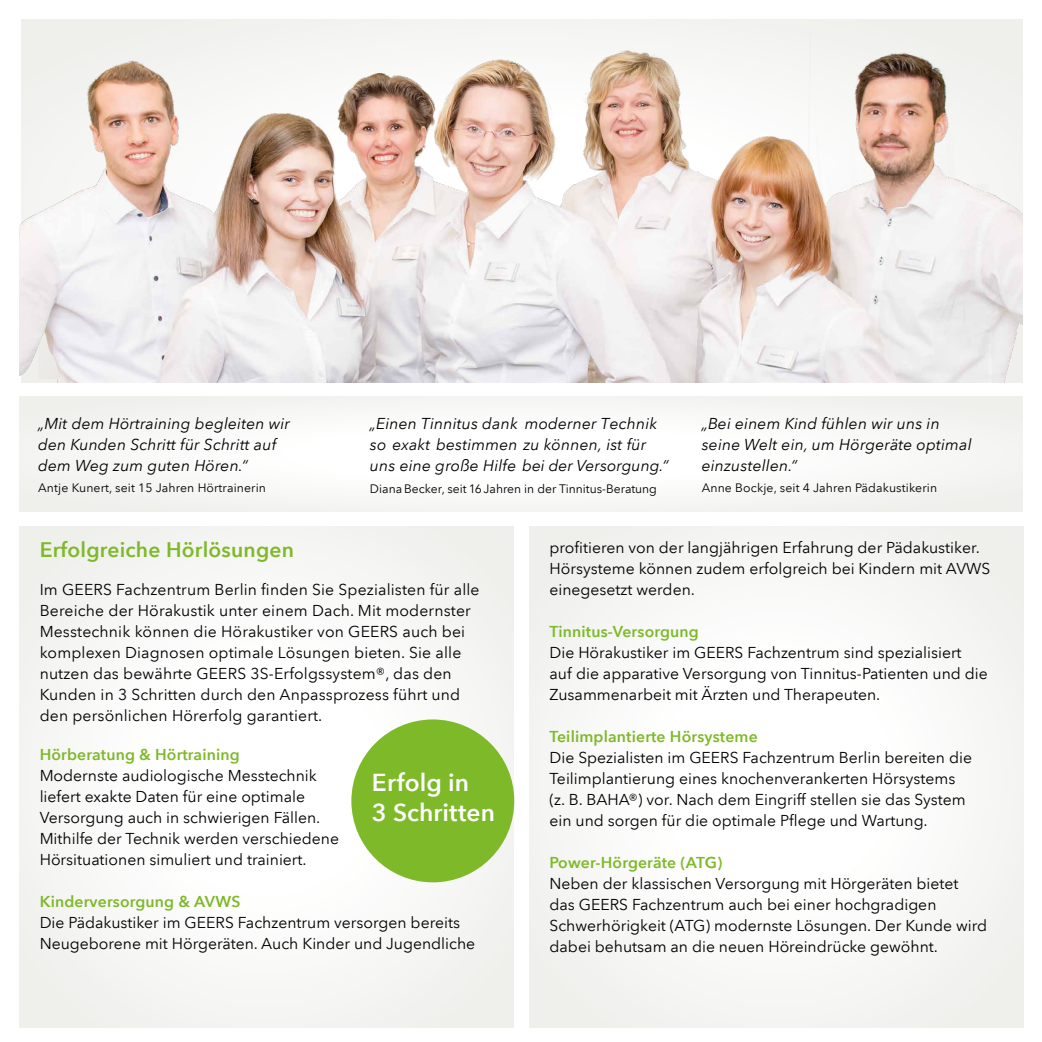
<style>
.page{position:relative;width:1042px;height:1042px;background:#fff}
.page>*{position:absolute;margin:0;border:0;box-sizing:border-box;transform-origin:0 0}
.t1{font:600 24.5px/29.4px "Avenir Next LT Pro";color:#fff}
.t2{font:600 21px "Avenir Next LT Pro";letter-spacing:.01em;color:#7db928}
.t3{font:15.75px/21px "Avenir Next LT Pro";color:#000}
.t4{font:italic 15.75px/21px "Avenir Next LT Pro";letter-spacing:.01em;color:#000}
.t5{font:600 15.75px "Avenir Next LT Pro";letter-spacing:.01em;color:#7db928}
.t6{font:12.25px "Avenir Next LT Pro";letter-spacing:.01em;color:#000}
</style>
<div class="page">
<img style="left:20px;top:20px;width:1002px;height:362px">
<div style="left:20px;top:526px;width:493px;height:501px;background:#f7f7f6"></div>
<div style="left:20px;top:397px;width:1002px;height:114px;background:#f8f8f7"></div>
<div style="left:530px;top:526px;width:493px;height:501px;background:#f8f8f7"></div>
<div style="left:351px;top:719px;width:163px;height:163px;background:#7db928;border-radius:50%"></div>
<p class="t4" style="left:38px;top:413px;width:253px">„Mit dem Hörtraining begleiten wir den Kunden Schritt für Schritt auf dem Weg zum guten Hören.“</p>
<p class="t6" style="left:38px;top:480px;width:229px">Antje Kunert, seit 15 Jahren Hörtrainerin</p>
<p class="t4" style="left:370px;top:413px;width:300px">„Einen Tinnitus dank moderner Technik so exakt bestimmen zu können, ist für uns eine große Hilfe bei der Versorgung.“</p>
<p class="t6" style="left:370px;top:481px;width:288px">Diana Becker, seit 16 Jahren in der Tinnitus-Beratung</p>
<p class="t4" style="left:702px;top:413px;width:271px">„Bei einem Kind fühlen wir uns in seine Welt ein, um Hörgeräte optimal einzustellen.“</p>
<p class="t6" style="left:702px;top:480px;width:237px">Anne Bockje, seit 4 Jahren Pädakustikerin</p>
<h2 class="t2" style="left:40px;top:536px;width:256px">Erfolgreiche Hörlösungen</h2>
<p class="t3" style="left:40px;top:579px;width:441px">Im GEERS Fachzentrum Berlin finden Sie Spezialisten für alle Bereiche der Hörakustik unter einem Dach. Mit modernster Messtechnik können die Hörakustiker von GEERS auch bei komplexen Diagnosen optimale Lösungen bieten. Sie alle nutzen das bewährte GEERS 3S-Erfolgssystem®, das den Kunden in 3 Schritten durch den Anpassprozess führt und den persönlichen Hörerfolg garantiert.</p>
<p class="t5" style="left:40px;top:744px;width:202px">Hörberatung &amp; Hörtraining</p>
<p class="t3" style="left:40px;top:765px;width:301px">Modernste audiologische Messtechnik liefert exakte Daten für eine optimale Versorgung auch in schwierigen Fällen.<br>Mithilfe der Technik werden verschiedene Hörsituationen simuliert und trainiert.</p>
<p class="t5" style="left:40px;top:891px;width:202px">Kinderversorgung &amp; AVWS</p>
<p class="t3" style="left:40px;top:912px;width:437px">Die Pädakustiker im GEERS Fachzentrum versorgen bereits<br>Neugeborene mit Hörgeräten. Auch Kinder und Jugendliche</p>
<h1 class="t1" style="left:372px;top:768px;width:124px">Erfolg in<br>3 Schritten</h1>
<p class="t3" style="left:549px;top:537px;width:442px">profitieren von der langjährigen Erfahrung der Pädakustiker.<br>Hörsysteme können zudem erfolgreich bei Kindern mit AVWS einegesetzt werden.</p>
<p class="t5" style="left:549px;top:621px;width:151px">Tinnitus-Versorgung</p>
<p class="t3" style="left:549px;top:642px;width:440px">Die Hörakustiker im GEERS Fachzentrum sind spezialisiert<br>auf die apparative Versorgung von Tinnitus-Patienten und die<br>Zusammenarbeit mit Ärzten und Therapeuten.</p>
<p class="t5" style="left:549px;top:726px;width:210px">Teilimplantierte Hörsysteme</p>
<p class="t3" style="left:549px;top:747px;width:424px">Die Spezialisten im GEERS Fachzentrum Berlin bereiten die Teilimplantierung eines knochenverankerten Hörsystems (z. B. BAHA®) vor. Nach dem Eingriff stellen sie das System ein und sorgen für die optimale Pflege und Wartung.</p>
<p class="t5" style="left:549px;top:852px;width:174px">Power-Hörgeräte (ATG)</p>
<p class="t3" style="left:549px;top:873px;width:439px">Neben der klassischen Versorgung mit Hörgeräten bietet das GEERS Fachzentrum auch bei einer hochgradigen Schwerhörigkeit (ATG) modernste Lösungen. Der Kunde wird dabei behutsam an die neuen Höreindrücke gewöhnt.</p>
</div>
